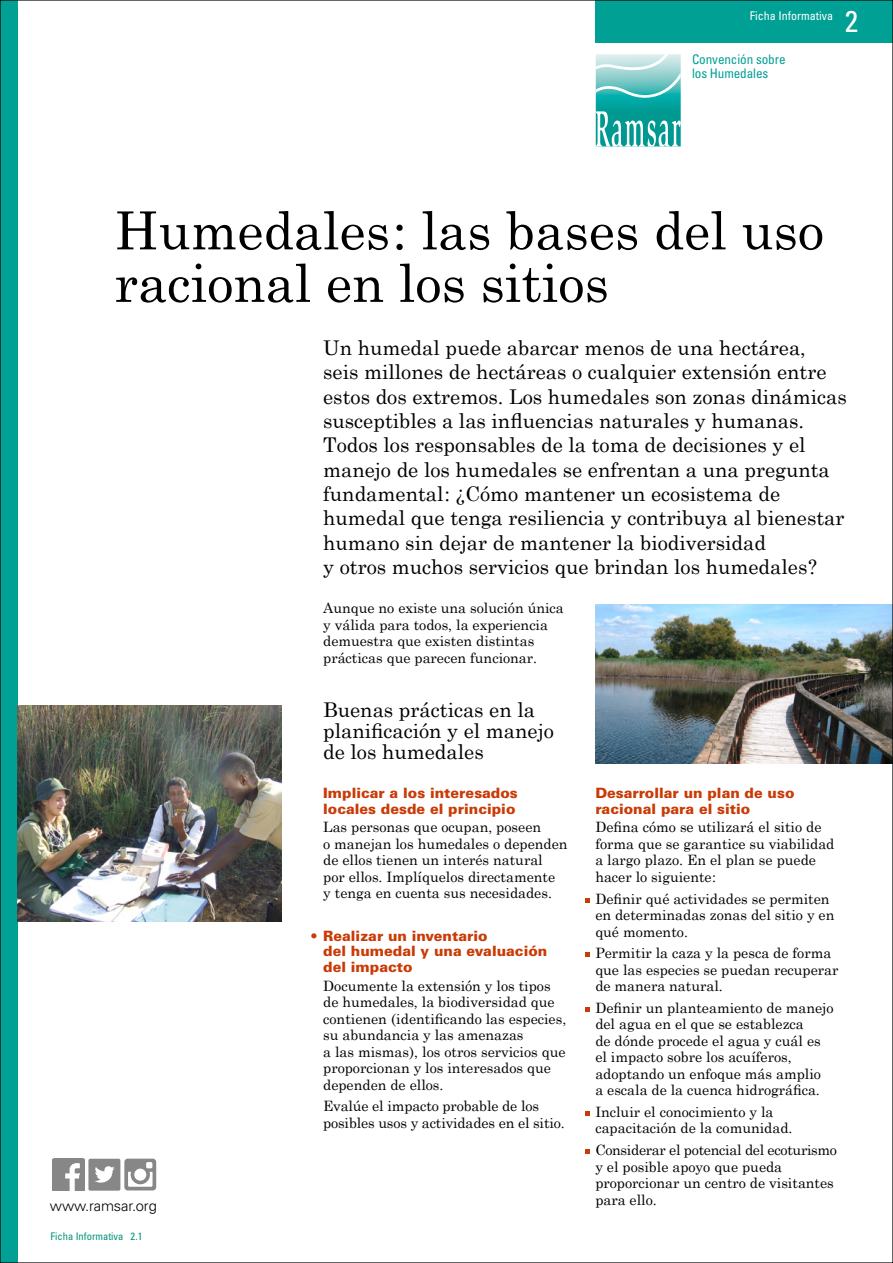
<style>
.page{position:relative;width:893px;height:1263px;background:#fff}
.page>*{position:absolute;margin:0;border:0;box-sizing:border-box;transform-origin:0 0}
.t1{font:52.5px/52.5px "Century Schoolbook";color:#000}
.t2{font:condensed 30px "Univers LT Std";color:#fff}
.t3{font:20.25px/24.3px "Century Schoolbook";color:#000}
.t4{font:300 14.7px "Univers LT Std";letter-spacing:-.01em;color:#000}
.t5{font:14.25px/16.5px "Century Schoolbook";color:#000}
.t6{font:900 14.25px/15.8px "Univers LT Std";color:#c93b06}
.t7{font:condensed 13.2px/14.4px "Univers LT Std";letter-spacing:-.01em;color:#00a194}
.t8{font:condensed 12px "Univers LT Std";color:#fff}
.t9{font:condensed 10.5px "Univers LT Std";color:#00937d}
</style>
<div class="page">
<div style="left:0;top:0;width:17px;height:1263px;background:#00a194"></div>
<div style="left:595px;top:0;width:298px;height:43px;background:#00a194"></div>
<svg style="left:585px;top:898px;width:5px;height:4px"></svg>
<svg style="left:585px;top:952px;width:5px;height:5px"></svg>
<svg style="left:585px;top:1007px;width:5px;height:5px"></svg>
<svg style="left:585px;top:1111px;width:5px;height:5px"></svg>
<svg style="left:585px;top:1149px;width:5px;height:5px"></svg>
<img style="left:595px;top:605px;width:296px;height:158px">
<div style="left:88px;top:1159px;width:32px;height:32px;background:#868786;border-radius:2px"></div>
<svg style="left:95px;top:1166px;width:20px;height:17px"></svg>
<div style="left:124px;top:1158px;width:32px;height:32px;background:#868786;border-radius:3px"></div>
<div style="left:128px;top:1162px;width:25px;height:25px;background:#fff"></div>
<div style="left:131px;top:1165px;width:19px;height:19px;background:#868786;border-radius:50%"></div>
<div style="left:134px;top:1168px;width:12px;height:13px;background:#fff;border-radius:50%"></div>
<svg style="left:128px;top:1162px;width:25px;height:10px"></svg>
<img style="left:52px;top:1158px;width:32px;height:32px">
<svg style="left:596px;top:54px;width:85px;height:92px;background:#64c3bf"></svg>
<img style="left:17px;top:706px;width:265px;height:216px">
<p class="t8" style="left:750px;top:8px;width:85px">Ficha Informativa</p>
<h2 class="t2" style="left:845px;top:3px;width:15px">2</h2>
<p class="t7" style="left:692px;top:52px;width:95px">Convención sobre los Humedales</p>
<h1 class="t1" style="left:115px;top:203px;width:711px">Humedales: las bases del uso racional en los sitios</h1>
<p class="t3" style="left:323px;top:335px;width:525px">Un humedal puede abarcar menos de una hectárea,<br>seis millones de hectáreas o cualquier extensión entre estos dos extremos. Los humedales son zonas dinámicas susceptibles a las influencias naturales y humanas.<br>Todos los responsables de la toma de decisiones y el manejo de los humedales se enfrentan a una pregunta fundamental: ¿Cómo mantener un ecosistema de humedal que tenga resiliencia y contribuya al bienestar humano sin dejar de mantener la biodiversidad<br>y otros muchos servicios que brindan los humedales?</p>
<p class="t5" style="left:323px;top:600px;width:242px">Aunque no existe una solución única y válida para todos, la experiencia demuestra que existen distintas prácticas que parecen funcionar.</p>
<h3 class="t3" style="left:323px;top:698px;width:232px;line-height:21px">Buenas prácticas en la planificación y el manejo de los humedales</h3>
<p class="t6" style="left:323px;top:785px;width:196px">Implicar a los interesados locales desde el principio</p>
<p class="t5" style="left:323px;top:818px;width:246px">Las personas que ocupan, poseen<br>o manejan los humedales o dependen de ellos tienen un interés natural por ellos. Implíquelos directamente<br>y tenga en cuenta sus necesidades.</p>
<p class="t6" style="left:323px;top:927px;width:226px;text-indent:-13px">• Realizar un inventario<br>del humedal y una evaluación del impacto</p>
<p class="t5" style="left:323px;top:977px;width:245px">Documente la extensión y los tipos de humedales, la biodiversidad que contienen (identificando las especies, su abundancia y las amenazas<br>a las mismas), los otros servicios que proporcionan y los interesados que dependen de ellos.</p>
<p class="t5" style="left:323px;top:1098px;width:243px">Evalúe el impacto probable de los posibles usos y actividades en el sitio.</p>
<p class="t6" style="left:595px;top:785px;width:201px">Desarrollar un plan de uso racional para el sitio</p>
<p class="t5" style="left:595px;top:819px;width:241px">Defina cómo se utilizará el sitio de forma que se garantice su viabilidad a largo plazo. En el plan se puede hacer lo siguiente:</p>
<p class="t5" style="left:595px;top:890px;width:241px">Definir qué actividades se permiten en determinadas zonas del sitio y en qué momento.</p>
<p class="t5" style="left:595px;top:944px;width:245px">Permitir la caza y la pesca de forma que las especies se puedan recuperar de manera natural.</p>
<p class="t5" style="left:595px;top:999px;width:240px">Definir un planteamiento de manejo del agua en el que se establezca<br>de dónde procede el agua y cuál es el impacto sobre los acuíferos, adoptando un enfoque más amplio<br>a escala de la cuenca hidrográfica.</p>
<p class="t5" style="left:595px;top:1103px;width:199px">Incluir el conocimiento y la capacitación de la comunidad.</p>
<p class="t5" style="left:595px;top:1141px;width:243px">Considerar el potencial del ecoturismo y el posible apoyo que pueda proporcionar un centro de visitantes para ello.</p>
<p class="t4" style="left:50px;top:1197px;width:108px">www.ramsar.org</p>
<p class="t9" style="left:51px;top:1229px;width:93px">Ficha Informativa 2.1</p>
</div>
